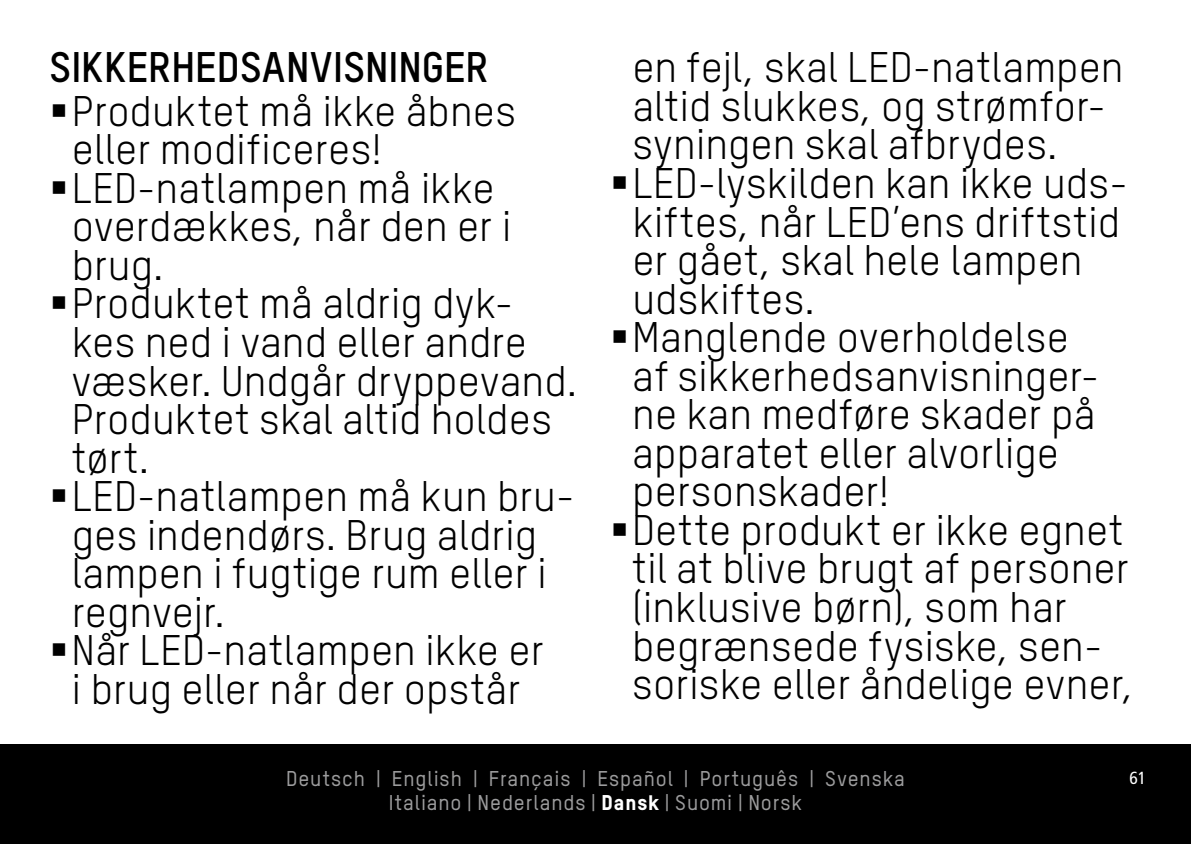
<style>
.page{position:relative;width:1191px;height:844px;background:#fff}
.page>*{position:absolute;margin:0;border:0;box-sizing:border-box;transform-origin:0 0}
.t1{font:42px/38.5px "TSTARPRO";color:#000}
.t2{font:700 42px "TSTARPRO";letter-spacing:.005em;color:#000}
.t3{font:500 21px "TSTARPRO";letter-spacing:.04em;color:#9c9c9d}
.t4{font:condensed 17.5px "Frutiger LT Std";color:#fff}
.s1{font-weight:800;color:#fff}
</style>
<div class="page">
<div style="left:0;top:744px;width:1191px;height:99px;background:#000"></div>
<p class="t2" style="left:50px;top:38px;width:440px">SIKKERHEDSANVISNINGER</p>
<p class="t1" style="left:72px;top:90px;width:446px;text-indent:-22px">▪Produktet må ikke åbnes eller modificeres!</p>
<p class="t1" style="left:72px;top:167px;width:441px;text-indent:-22px">▪LED-natlampen må ikke overdækkes, når den er i brug.</p>
<p class="t1" style="left:72px;top:282px;width:507px;text-indent:-22px">▪Produktet må aldrig dyk&shy;kes ned i vand eller andre væsker. Undgår dryppevand.<br>Produktet skal altid holdes tørt.</p>
<p class="t1" style="left:72px;top:475px;width:504px;text-indent:-22px">▪LED-natlampen må kun bru&shy;ges indendørs. Brug aldrig lampen i fugtige rum eller i regnvejr.</p>
<p class="t1" style="left:49px;top:629px;width:496px;text-align:center">▪Når LED-natlampen ikke er i brug eller når der opstår</p>
<p class="t1" style="left:632px;top:47px;width:493px">en fejl, skal LED-natlampen altid slukkes, og strømfor&shy;syningen skal afbrydes.</p>
<p class="t1" style="left:632px;top:162px;width:497px;text-indent:-22px">▪LED-lyskilden kan ikke uds&shy;kiftes, når LED’ens driftstid er gået, skal hele lampen udskiftes.</p>
<p class="t1" style="left:632px;top:316px;width:469px;text-indent:-22px">▪Manglende overholdelse af sikkerhedsanvisninger&shy;ne kan medføre skader på apparatet eller alvorlige personskader!</p>
<p class="t1" style="left:632px;top:509px;width:503px;text-indent:-22px">▪Dette produkt er ikke egnet til at blive brugt af personer (inklusive børn), som har begrænsede fysiske, sen&shy;soriske eller åndelige evner,</p>
<p class="t3" style="left:286px;top:764px;width:620px">Deutsch | English | Français | Español | Português | Svenska</p>
<p class="t4" style="left:1129px;top:767px;width:18px">61</p>
<p class="t3" style="left:389px;top:788px;width:415px">Italiano | Nederlands | <span class="s1">Dansk</span> | Suomi | Norsk</p>
</div>
